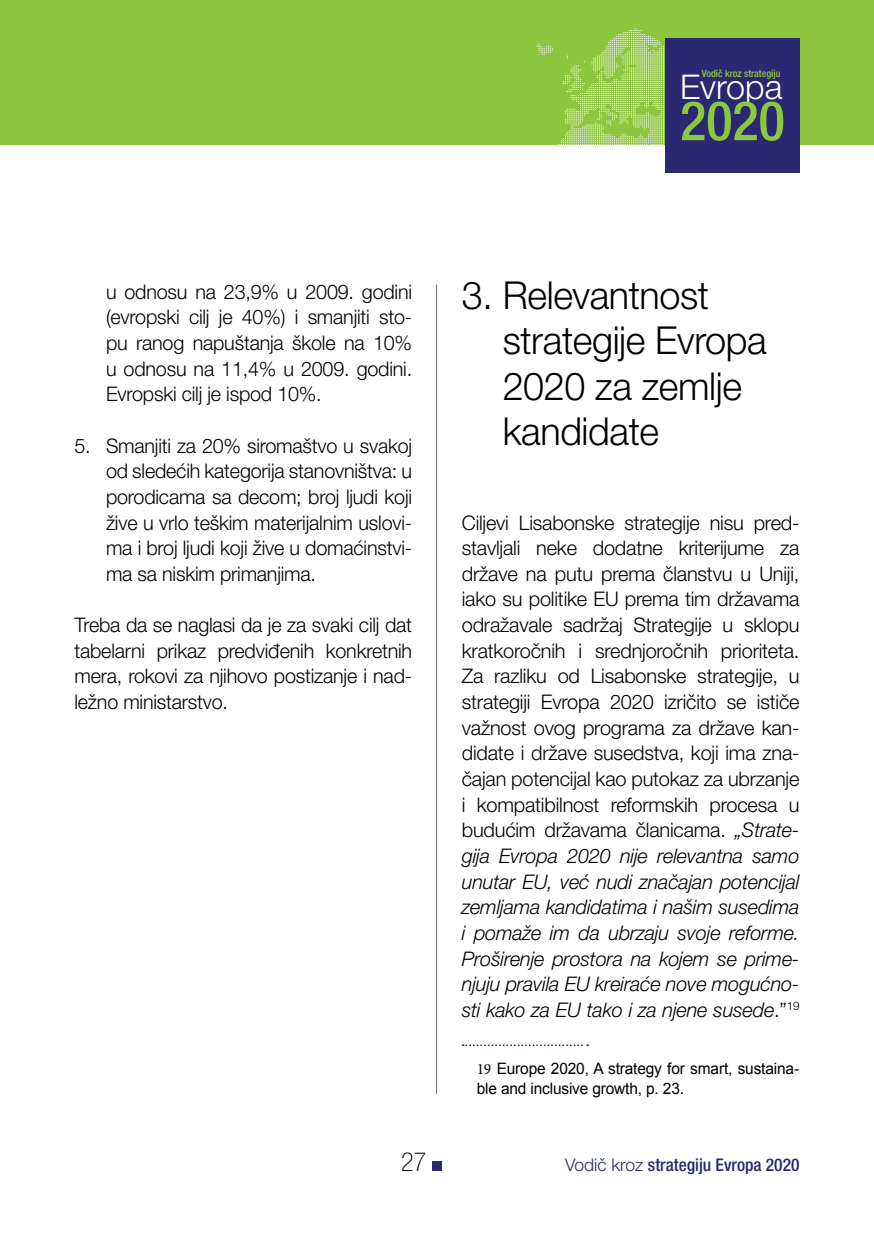
<style>
.page{position:relative;width:874px;height:1241px;background:#fff}
.page>*{position:absolute;margin:0;border:0;box-sizing:border-box;transform-origin:0 0}
.t1{font:500 condensed 54.43px "Helvetica Neue LT Pro";color:#8dc63f}
.t2{font:300 38.5px/45.5px "Helvetica Neue LT Pro";letter-spacing:-.01em;color:#000}
.t3{font:300 34.12px "Helvetica Neue LT Pro";color:#fff}
.t4{font:100 condensed 26.25px "Helvetica Neue LT Std";color:#000}
.t5{font:300 20.12px/25.7px "Helvetica Neue LT Pro";letter-spacing:-.01em;color:#000;text-align:justify}
.t6{font:500 condensed 17.5px "Helvetica Neue LT Pro";color:#292870}
.t7{font:15.75px/19.2px "Arial";letter-spacing:-.01em;color:#000}
.t8{font:500 condensed 10.15px "Helvetica Neue LT Pro";color:#8dc63f}
.s1{font-style:italic}
.s2{font-family:"Minion Pro"}
.s3{font-weight:300;font-stretch:normal}
</style>
<div class="page">
<div style="left:432px;top:1160px;width:10px;height:10px;background:#292870"></div>
<div style="left:0;top:0;width:873px;height:145px;background:#8dc63f"></div>
<svg style="left:536px;top:28px;width:132px;height:117px"></svg>
<div style="left:665px;top:38px;width:134px;height:134px;background:#292870"></div>
<hr style="left:436px;top:284px;width:1px;height:809px;background:#6d6e71">
<svg style="left:462px;top:1044px;width:125px;height:1px"></svg>
<p class="t8" style="left:701px;top:68px;width:80px">Vodič kroz strategiju</p>
<h3 class="t3" style="left:679px;top:66px;width:104px">Evropa</h3>
<h1 class="t1" style="left:679px;top:88px;width:106px">2020</h1>
<p class="t5" style="left:106px;top:278px;width:307px">u odnosu na 23,9% u 2009. godini (evropski cilj je 40%) i smanjiti sto&shy;pu ranog napuštanja škole na 10% u odnosu na 11,4% u 2009. godini.<br>Evropski cilj je ispod 10%.</p>
<p class="t5" style="left:106px;top:432px;width:307px;text-indent:-31px">5. Smanjiti za 20% siromaštvo u svakoj od sledećih kategorija stanovništva: u porodicama sa decom; broj ljudi koji žive u vrlo teškim materijalnim uslovi&shy;ma i broj ljudi koji žive u domaćinstvi&shy;ma sa niskim primanjima.</p>
<p class="t5" style="left:74px;top:611px;width:339px">Treba da se naglasi da je za svaki cilj dat tabelarni prikaz predviđenih konkretnih mera, rokovi za njihovo postizanje i nad&shy;ležno ministarstvo.</p>
<h2 class="t2" style="left:502px;top:271px;width:265px;text-indent:-41px">3. Relevantnost strategije Evropa<br>2020 za zemlje kandidate</h2>
<p class="t5" style="left:461px;top:509px;width:339px">Ciljevi Lisabonske strategije nisu pred&shy;stavljali neke dodatne kriterijume za države na putu prema članstvu u Uniji, iako su politike EU prema tim državama odražavale sadržaj Strategije u sklopu kratkoročnih i srednjoročnih prioriteta.<br>Za razliku od Lisabonske strategije, u strategiji Evropa 2020 izričito se ističe važnost ovog programa za države kan&shy;didate i države susedstva, koji ima zna&shy;čajan potencijal kao putokaz za ubrzanje i kompatibilnost reformskih procesa u budućim državama članicama. <span class="s1">„Strate&shy;gija Evropa 2020 nije relevantna samo unutar EU, već nudi značajan potencijal zemljama kandidatima i našim susedima i pomaže im da ubrzaju svoje reforme.<br>Proširenje prostora na kojem se prime&shy;njuju pravila EU kreiraće nove mogućno&shy;sti kako za EU tako i za njene susede</span>.”<sup>19</sup></p>
<p class="t7" style="left:476px;top:1059px;width:324px"><span class="s2">19</span> Europe 2020, A strategy for smart, sustaina&shy;ble and inclusive growth, p. 23.</p>
<h3 class="t4" style="left:401px;top:1146px;width:27px">27</h3>
<p class="t6" style="left:564px;top:1153px;width:236px"><span class="s3">Vodič kroz</span> strategiju Evropa 2020</p>
</div>
